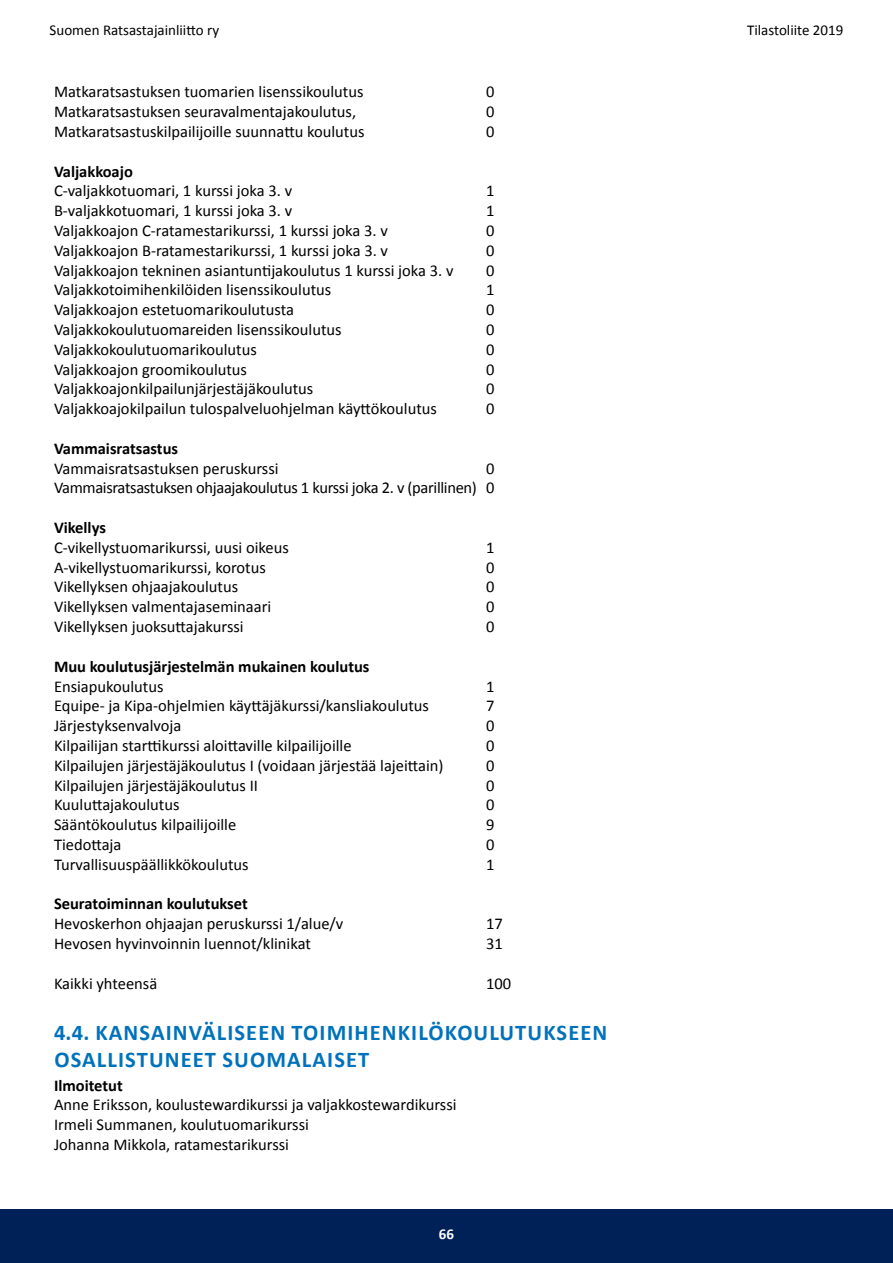
<style>
.page{position:relative;width:893px;height:1263px;background:#fff}
.page>*{position:absolute;margin:0;border:0;box-sizing:border-box;transform-origin:0 0}
.t1{font:700 22.5px "Calibri";color:#0072bc}
.t2{font:16.5px/19.8px "Calibri";color:#000;text-align:right}
.t3{font:700 16.5px "Calibri";color:#000}
.t4{font:15px "Calibri";color:#000}
.t5{font:700 15px "Calibri";color:#fff}
</style>
<div class="page">
<div style="left:0;top:1209px;width:893px;height:54px;background:#002157"></div>
<p class="t4" style="left:50px;top:21px;width:171px">Suomen Ratsastajainliitto ry</p>
<p class="t4" style="left:747px;top:21px;width:98px">Tilastoliite 2019</p>
<p class="t2" style="left:54px;top:82px;width:311px">Matkaratsastuksen tuomarien lisenssikoulutus</p>
<p class="t2" style="left:486px;top:82px;width:10px">0</p>
<p class="t2" style="left:54px;top:102px;width:304px">Matkaratsastuksen seuravalmentajakoulutus,</p>
<p class="t2" style="left:486px;top:102px;width:10px">0</p>
<p class="t2" style="left:54px;top:122px;width:312px">Matkaratsastuskilpailijoille suunnattu koulutus</p>
<p class="t2" style="left:486px;top:122px;width:10px">0</p>
<p class="t3" style="left:54px;top:161px;width:80px">Valjakkoajo</p>
<p class="t2" style="left:54px;top:181px;width:240px">C-valjakkotuomari, 1 kurssi joka 3. v</p>
<p class="t2" style="left:486px;top:181px;width:10px">1</p>
<p class="t2" style="left:54px;top:201px;width:240px">B-valjakkotuomari, 1 kurssi joka 3. v</p>
<p class="t2" style="left:486px;top:201px;width:10px">1</p>
<p class="t2" style="left:54px;top:221px;width:335px">Valjakkoajon C-ratamestarikurssi, 1 kurssi joka 3. v</p>
<p class="t2" style="left:486px;top:221px;width:10px">0</p>
<p class="t2" style="left:54px;top:240px;width:336px">Valjakkoajon B-ratamestarikurssi, 1 kurssi joka 3. v</p>
<p class="t2" style="left:486px;top:240px;width:10px">0</p>
<p class="t2" style="left:54px;top:260px;width:401px">Valjakkoajon tekninen asiantuntijakoulutus 1 kurssi joka 3. v</p>
<p class="t2" style="left:486px;top:260px;width:10px">0</p>
<p class="t2" style="left:54px;top:280px;width:279px">Valjakkotoimihenkilöiden lisenssikoulutus</p>
<p class="t2" style="left:486px;top:280px;width:10px">1</p>
<p class="t2" style="left:54px;top:300px;width:242px">Valjakkoajon estetuomarikoulutusta</p>
<p class="t2" style="left:486px;top:300px;width:10px">0</p>
<p class="t2" style="left:54px;top:320px;width:289px">Valjakkokoulutuomareiden lisenssikoulutus</p>
<p class="t2" style="left:486px;top:320px;width:10px">0</p>
<p class="t2" style="left:54px;top:339px;width:204px">Valjakkokoulutuomarikoulutus</p>
<p class="t2" style="left:486px;top:339px;width:10px">0</p>
<p class="t2" style="left:54px;top:359px;width:195px">Valjakkoajon groomikoulutus</p>
<p class="t2" style="left:486px;top:359px;width:10px">0</p>
<p class="t2" style="left:54px;top:379px;width:261px">Valjakkoajonkilpailunjärjestäjäkoulutus</p>
<p class="t2" style="left:486px;top:379px;width:10px">0</p>
<p class="t2" style="left:54px;top:399px;width:384px">Valjakkoajokilpailun tulospalveluohjelman käyttökoulutus</p>
<p class="t2" style="left:486px;top:399px;width:10px">0</p>
<p class="t3" style="left:54px;top:438px;width:126px">Vammaisratsastus</p>
<p class="t2" style="left:54px;top:458px;width:226px">Vammaisratsastuksen peruskurssi</p>
<p class="t2" style="left:54px;top:458px;width:442px">0<br>Vammaisratsastuksen ohjaajakoulutus 1 kurssi joka 2. v (parillinen) 0</p>
<p class="t3" style="left:54px;top:517px;width:53px">Vikellys</p>
<p class="t2" style="left:54px;top:537px;width:236px">C-vikellystuomarikurssi, uusi oikeus</p>
<p class="t2" style="left:486px;top:537px;width:10px">1</p>
<p class="t2" style="left:54px;top:557px;width:213px">A-vikellystuomarikurssi, korotus</p>
<p class="t2" style="left:486px;top:557px;width:10px">0</p>
<p class="t2" style="left:54px;top:577px;width:186px">Vikellyksen ohjaajakoulutus</p>
<p class="t2" style="left:486px;top:577px;width:10px">0</p>
<p class="t2" style="left:54px;top:597px;width:219px">Vikellyksen valmentajaseminaari</p>
<p class="t2" style="left:486px;top:597px;width:10px">0</p>
<p class="t2" style="left:54px;top:617px;width:191px">Vikellyksen juoksuttajakurssi</p>
<p class="t2" style="left:486px;top:617px;width:10px">0</p>
<p class="t3" style="left:54px;top:656px;width:317px">Muu koulutusjärjestelmän mukainen koulutus</p>
<p class="t2" style="left:54px;top:676px;width:111px">Ensiapukoulutus</p>
<p class="t2" style="left:486px;top:676px;width:10px">1</p>
<p class="t2" style="left:54px;top:696px;width:377px">Equipe- ja Kipa-ohjelmien käyttäjäkurssi/kansliakoulutus</p>
<p class="t2" style="left:486px;top:696px;width:10px">7</p>
<p class="t2" style="left:54px;top:716px;width:129px">Järjestyksenvalvoja</p>
<p class="t2" style="left:486px;top:716px;width:10px">0</p>
<p class="t2" style="left:54px;top:735px;width:299px">Kilpailijan starttikurssi aloittaville kilpailijoille</p>
<p class="t2" style="left:486px;top:735px;width:10px">0</p>
<p class="t2" style="left:54px;top:755px;width:391px">Kilpailujen järjestäjäkoulutus I (voidaan järjestää lajeittain)</p>
<p class="t2" style="left:486px;top:755px;width:10px">0</p>
<p class="t2" style="left:54px;top:775px;width:199px">Kilpailujen järjestäjäkoulutus II</p>
<p class="t2" style="left:486px;top:775px;width:10px">0</p>
<p class="t2" style="left:54px;top:795px;width:127px">Kuuluttajakoulutus</p>
<p class="t2" style="left:486px;top:795px;width:10px">0</p>
<p class="t2" style="left:54px;top:815px;width:184px">Sääntökoulutus kilpailijoille</p>
<p class="t2" style="left:486px;top:815px;width:10px">9</p>
<p class="t2" style="left:54px;top:834px;width:69px">Tiedottaja</p>
<p class="t2" style="left:486px;top:834px;width:10px">0</p>
<p class="t2" style="left:54px;top:854px;width:196px">Turvallisuuspäällikkökoulutus</p>
<p class="t2" style="left:486px;top:854px;width:10px">1</p>
<p class="t3" style="left:54px;top:893px;width:195px">Seuratoiminnan koulutukset</p>
<p class="t2" style="left:54px;top:914px;width:291px">Hevoskerhon ohjaajan peruskurssi 1/alue/v</p>
<p class="t2" style="left:486px;top:914px;width:18px">17</p>
<p class="t2" style="left:54px;top:933px;width:258px">Hevosen hyvinvoinnin luennot/klinikat</p>
<p class="t2" style="left:486px;top:933px;width:18px">31</p>
<p class="t2" style="left:54px;top:973px;width:105px">Kaikki yhteensä</p>
<p class="t2" style="left:486px;top:973px;width:27px">100</p>
<h1 class="t1" style="left:54px;top:1018px;width:69px">4.4. Kansainväliseen</h1>
<h1 class="t1" style="left:292px;top:1018px;width:14px">toimihenkil</h1>
<h1 class="t1" style="left:429px;top:1018px;width:31px">ökoulutukseen</h1>
<h1 class="t1" style="left:54px;top:1045px;width:14px">osallistuneet</h1>
<h1 class="t1" style="left:223px;top:1045px;width:15px">suomalaiset</h1>
<p class="t3" style="left:54px;top:1074px;width:70px">Ilmoitetut</p>
<p class="t2" style="left:54px;top:1095px;width:404px;text-align:left">Anne Eriksson, koulustewardikurssi ja valjakkostewardikurssi<br>I rmeli Summanen, koulutuomarikurssi<br>Johanna M ikkola, ratamestarikurssi</p>
<p class="t5" style="left:439px;top:1225px;width:17px">66</p>
</div>
